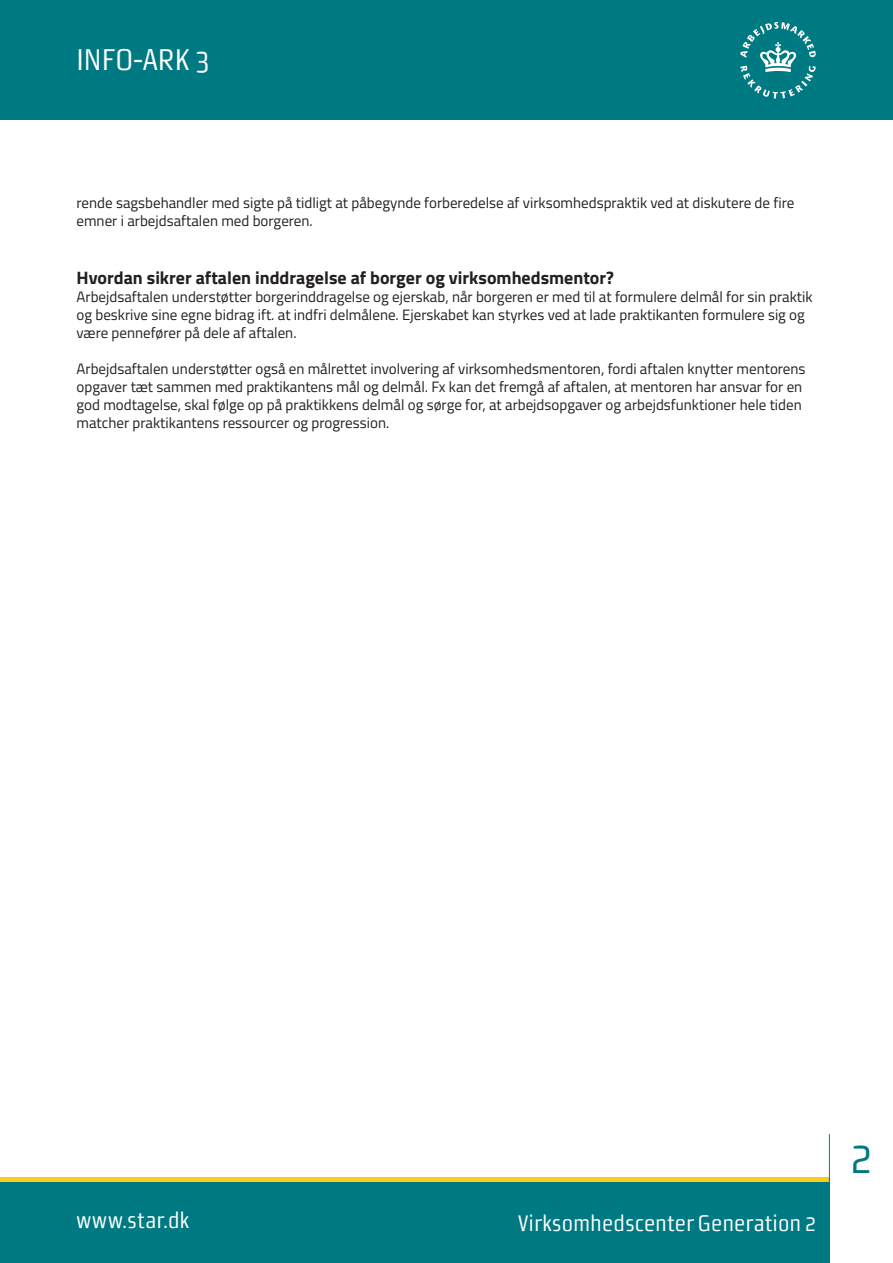
<style>
.page{position:relative;width:893px;height:1263px;background:#fff}
.page>*{position:absolute;margin:0;border:0;box-sizing:border-box;transform-origin:0 0}
.t1{font:45px "Morgan Sans Cond Regular Office";color:#007a82}
.t2{font:30px "Morgan Sans Cond Regular Office";color:#fff}
.t3{font:22.5px "Morgan Sans Cond Regular Office";color:#fff}
.t4{font:700 18px "Titillium Web";color:#231f20}
.t5{font:15px/18px "Titillium Web";color:#231f20}
</style>
<div class="page">
<div style="left:0;top:1178px;width:829px;height:37px;background:#fecb18"></div>
<div style="left:0;top:1182px;width:829px;height:81px;background:#007a82"></div>
<hr style="left:829px;top:1134px;width:1px;height:129px;background:#007a82">
<div style="left:0;top:1px;width:893px;height:119px;background:#007a82"></div>
<svg style="left:740px;top:22px;width:76px;height:77px"></svg>
<h2 class="t2" style="left:76px;top:42px;width:135px">INFO-ARK 3</h2>
<p class="t5" style="left:77px;top:193px;width:719px">rende sagsbehandler med sigte på tidligt at påbegynde forberedelse af virksomhedspraktik ved at diskutere de fire emner i arbejdsaftalen med borgeren.</p>
<p class="t4" style="left:77px;top:264px;width:539px">Hvordan sikrer aftalen inddragelse af borger og virksomhedsmentor?</p>
<p class="t5" style="left:77px;top:287px;width:738px">Arbejdsaftalen understøtter borgerinddragelse og ejerskab, når borgeren er med til at formulere delmål for sin praktik og beskrive sine egne bidrag ift. at indfri delmålene. Ejerskabet kan styrkes ved at lade praktikanten formulere sig og være pennefører på dele af aftalen.</p>
<p class="t5" style="left:77px;top:359px;width:730px">Arbejdsaftalen understøtter også en målrettet involvering af virksomhedsmentoren, fordi aftalen knytter mentorens opgaver tæt sammen med praktikantens mål og delmål. Fx kan det fremgå af aftalen, at mentoren har ansvar for en god modtagelse, skal følge op på praktikkens delmål og sørge for, at arbejdsopgaver og arbejdsfunktioner hele tiden matcher praktikantens ressourcer og progression.</p>
<h3 class="t3" style="left:77px;top:1207px;width:114px">www.star.dk</h3>
<h3 class="t3" style="left:518px;top:1210px;width:300px">Virksomhedscenter Generation 2</h3>
<h1 class="t1" style="left:850px;top:1132px;width:25px">2</h1>
</div>
